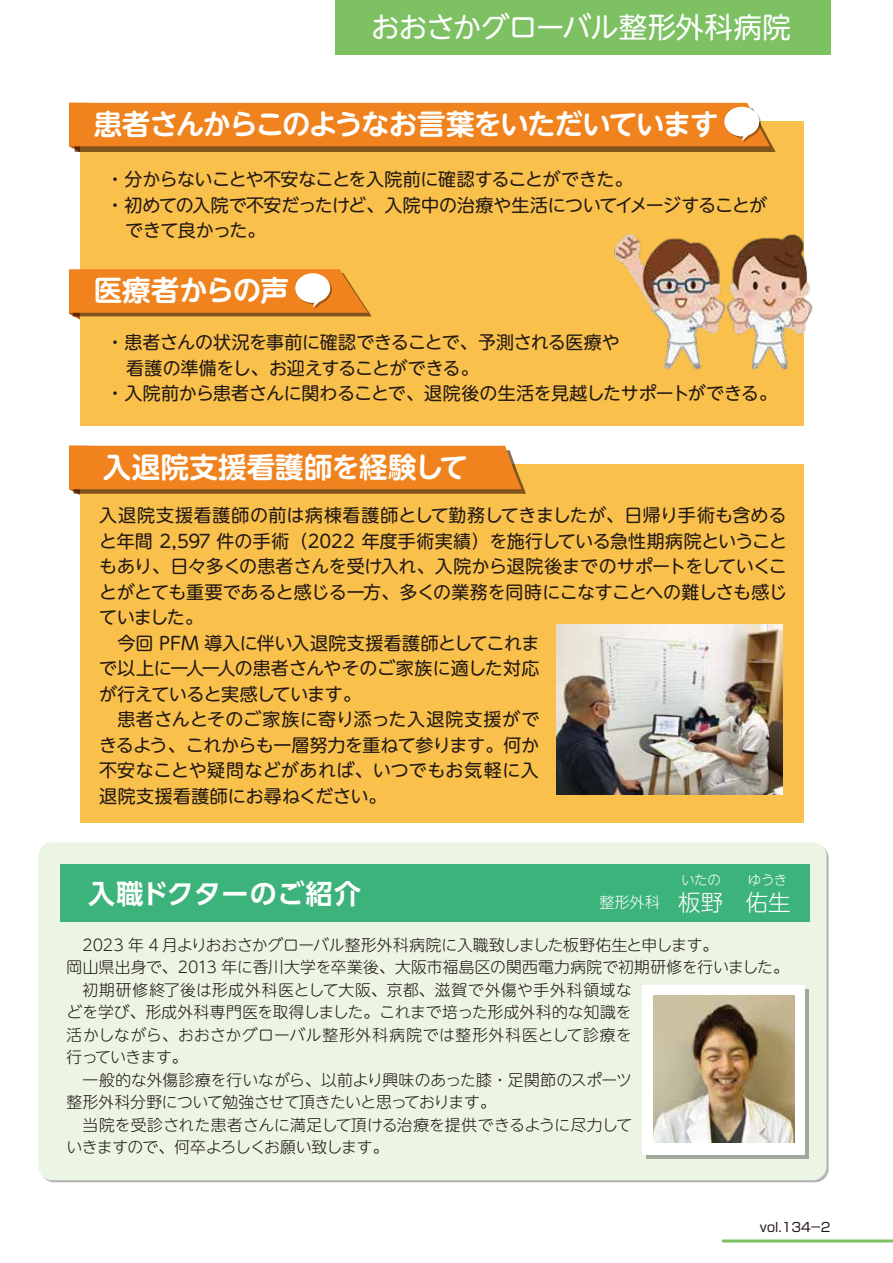
<style>
.page{position:relative;width:893px;height:1263px;background:#fff}
.page>*{position:absolute;margin:0;border:0;box-sizing:border-box;transform-origin:0 0}
.t1{font:700 28.5px "UD Shin M Go Pro De";letter-spacing:-.04em;color:#fff}
.t2{font:28.5px "UD Shin M Go Pro";letter-spacing:-.025em;color:#fff}
.t3{font:700 28.5px "UD Shin M Go Pro De";letter-spacing:.005em;color:#fff}
.t4{font:700 28.5px "UD Shin M Go Pro De";letter-spacing:-.02em;color:#fff}
.t5{font:700 27px "UD Shin Go Pro De";letter-spacing:.025em;color:#fff}
.t6{font:300 22.5px "UD Shin M Go Pro";color:#fff}
.t7{font:18px/25.5px "UD Shin M Go Pro";letter-spacing:-.015em;color:#221815}
.t8{font:18px "UD Shin M Go Pro";letter-spacing:-.035em;color:#221815}
.t9{font:300 15.75px/22.5px "UD Shin M Go Pro";color:#221815}
.t10{font:300 13.5px "UD Shin M Go Pro";letter-spacing:-.03em;color:#fff}
.t11{font:12.75px "Shin Go Pr 5";color:#221815}
.s1{font-size:15px}
</style>
<div class="page">
<div style="left:38px;top:842px;width:788px;height:338px;background:#ecf5e3;border-radius:14px"></div>
<div style="left:81px;top:121px;width:723px;height:304px;background:#f9c14b"></div>
<div style="left:81px;top:464px;width:723px;height:358px;background:#f9c14b"></div>
<svg style="left:69px;top:446px;width:457px;height:54px;background:#e78826"></svg>
<img style="left:614px;top:234px;width:199px;height:136px">
<img style="left:556px;top:625px;width:227px;height:169px">
<hr style="left:722px;top:1239px;width:171px;height:3px;background:#7dc163">
<div style="left:335px;top:0;width:496px;height:54px;background:#7dc163"></div>
<div style="left:60px;top:864px;width:750px;height:58px;background:#3cb37a"></div>
<div style="left:646px;top:989px;width:162px;height:169px;background:#a1a79a"></div>
<div style="left:642px;top:986px;width:163px;height:169px;background:#fff"></div>
<img style="left:653px;top:996px;width:141px;height:147px">
<svg style="left:69px;top:269px;width:303px;height:56px"></svg>
<svg style="left:69px;top:103px;width:707px;height:54px;background:#e58829"></svg>
<h1 class="t2" style="left:371px;top:4px;width:421px">おおさかグローバル整形外科病院</h1>
<h1 class="t1" style="left:94px;top:101px;width:626px">患者さんからこのようなお言葉をいただいています</h1>
<p class="t8" style="left:106px;top:165px;width:528px">・分からないことや不安なことを入院前に確認することができた。</p>
<p class="t8" style="left:106px;top:190px;width:681px">・初めての入院で不安だったけど、入院中の治療や生活についてイメージすることが　</p>
<p class="t8" style="left:125px;top:216px;width:142px">できて良かった。</p>
<h1 class="t4" style="left:94px;top:267px;width:197px">医療者からの声</h1>
<p class="t7" style="left:106px;top:329px;width:515px">・患者さんの状況を事前に確認できることで、予測される医療や</p>
<p class="t7" style="left:126px;top:354px;width:354px">看護の準備をし、お迎えすることができる。</p>
<p class="t7" style="left:106px;top:380px;width:672px">・入院前から患者さんに関わることで、退院後の生活を見越したサポートができる。</p>
<h1 class="t3" style="left:103px;top:444px;width:366px">入退院支援看護師を経験して</h1>
<p class="t7" style="left:99px;top:501px;width:689px">入退院支援看護師の前は病棟看護師として勤務してきましたが、日帰り手術も含めると年間 2,597 件の手術（2022 年度手術実績）を施行している急性期病院ということもあり、日々多くの患者さんを受け入れ、入院から退院後までのサポートをしていくことがとても重要であると感じる一方、多くの業務を同時にこなすことへの難しさも感じていました。<br>　今回 PFM 導入に伴い入退院支援看護師としてこれま<br>で以上に一人一人の患者さんやそのご家族に適した対応<br>が行えていると実感しています。<br>　患者さんとそのご家族に寄り添った入退院支援がで<br>きるよう、これからも一層努力を重ねて参ります。何か<br>不安なことや疑問などがあれば、いつでもお気軽に入<br>退院支援看護師にお尋ねください。</p>
<p class="t10" style="left:681px;top:869px;width:108px">いたの　　ゆうき</p>
<h2 class="t5" style="left:88px;top:872px;width:274px">入職ドクターのご紹介</h2>
<p class="t6" style="left:599px;top:884px;width:193px"><span class="s1">整形外科</span> 板野　佑生</p>
<p class="t9" style="left:67px;top:933px;width:724px">　2023 年 4 月よりおおさかグローバル整形外科病院に入職致しました板野佑生と申します。<br>岡山県出身で、2013 年に香川大学を卒業後、大阪市福島区の関西電力病院で初期研修を行いました。　初期研修終了後は形成外科医として大阪、京都、滋賀で外傷や手外科領域な<br>どを学び、形成外科専門医を取得しました。これまで培った形成外科的な知識を<br>活かしながら、おおさかグローバル整形外科病院では整形外科医として診療を<br>行っていきます。<br>　一般的な外傷診療を行いながら、以前より興味のあった膝・足関節のスポーツ<br>整形外科分野について勉強させて頂きたいと思っております。<br>　当院を受診された患者さんに満足して頂ける治療を提供できるように尽力して<br>いきますので、何卒よろしくお願い致します。</p>
<p class="t11" style="left:760px;top:1216px;width:72px">vol.134－2</p>
</div>
